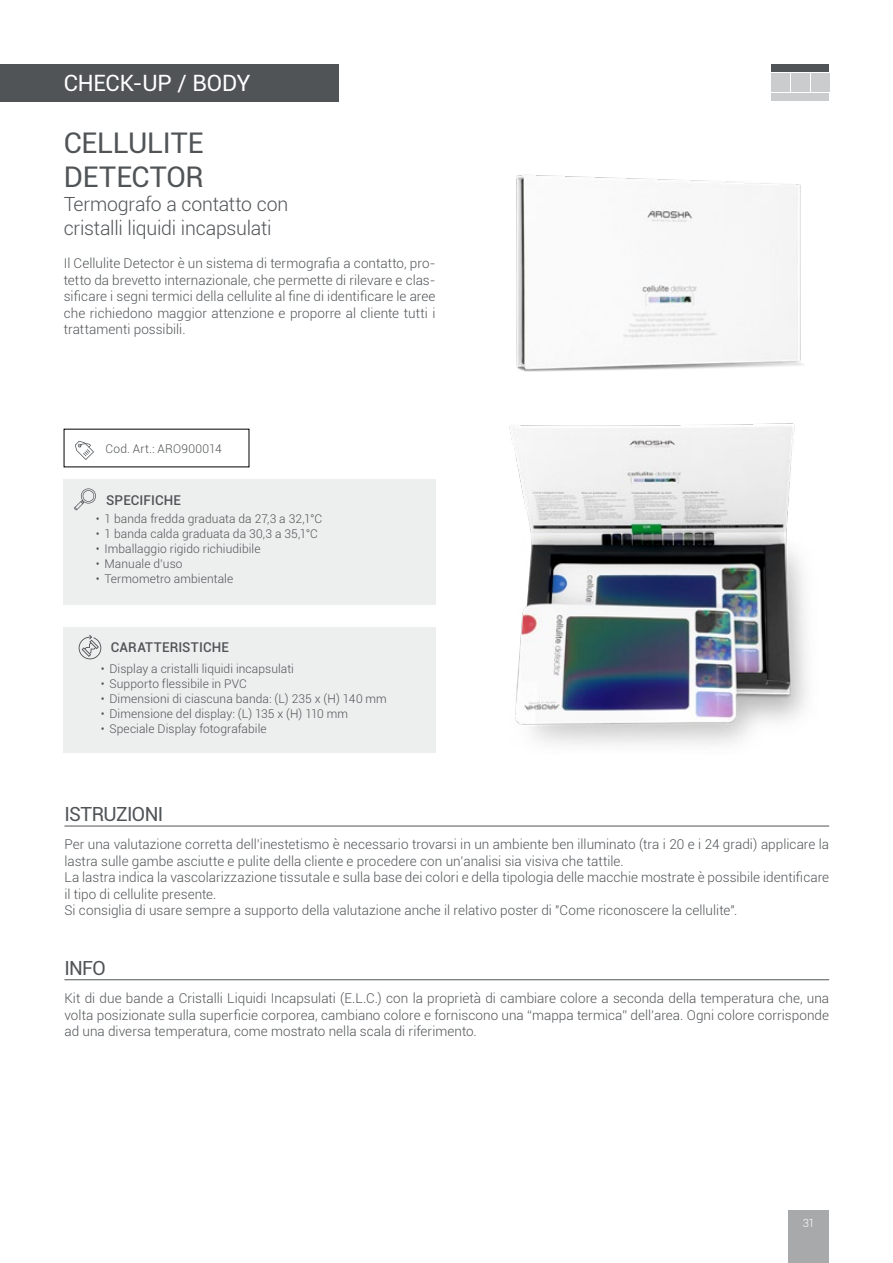
<style>
.page{position:relative;width:893px;height:1263px;background:#fff}
.page>*{position:absolute;margin:0;border:0;box-sizing:border-box;transform-origin:0 0}
.t1{font:28.5px/34.2px "Roboto";letter-spacing:-.005em;color:#505457}
.t2{font:22.5px "Roboto";letter-spacing:-.005em;color:#fff}
.t3{font:300 19.5px/24px "Roboto";letter-spacing:-.015em;color:#505457}
.t4{font:19.5px "Roboto";letter-spacing:-.035em;color:#505457}
.t5{font:300 13.5px/16.5px "Roboto";letter-spacing:.005em;color:#505457;text-align:justify}
.t6{font:500 13.5px "Roboto";letter-spacing:.01em;color:#505457}
.t7{font:300 12px "Roboto";letter-spacing:.005em;color:#505457}
.t8{font:300 12px "Roboto";letter-spacing:.025em;color:#505457}
.t9{font:300 11.25px "Roboto";color:#fff}
</style>
<div class="page">
<img style="left:516px;top:174px;width:287px;height:198px">
<div style="left:0;top:64px;width:338px;height:37px;background:#505457"></div>
<div style="left:772px;top:74px;width:18px;height:18px;background:#cacccd"></div>
<div style="left:791px;top:74px;width:18px;height:18px;background:#cacccd"></div>
<div style="left:811px;top:74px;width:18px;height:18px;background:#cacccd"></div>
<div style="left:772px;top:94px;width:57px;height:7px;background:#cacccd"></div>
<div style="left:772px;top:64px;width:57px;height:8px;background:#505457"></div>
<div style="left:64px;top:627px;width:372px;height:126px;background:#edeeee"></div>
<svg style="left:79px;top:635px;width:22px;height:24px"></svg>
<hr style="left:64px;top:979px;width:765px;height:1px;background:#505457">
<hr style="left:64px;top:826px;width:765px;height:1px;background:#505457">
<div style="left:64px;top:479px;width:372px;height:126px;background:#edeeee"></div>
<svg style="left:74px;top:488px;width:22px;height:22px"></svg>
<img style="left:509px;top:423px;width:298px;height:323px">
<svg style="left:75px;top:441px;width:19px;height:19px"></svg>
<div style="left:788px;top:1210px;width:41px;height:53px;background:#a7a9ab"></div>
<h2 class="t2" style="left:64px;top:67px;width:188px">CHECK-UP / BODY</h2>
<h1 class="t1" style="left:64px;top:125px;width:141px">CELLULITE<br>DETECTOR</h1>
<h3 class="t3" style="left:64px;top:192px;width:226px">Termografo a contatto con cristalli liquidi incapsulati</h3>
<p class="t5" style="left:64px;top:255px;width:373px">Il Cellulite Detector è un sistema di termografia a contatto, pro&shy;tetto da brevetto internazionale, che permette di rilevare e clas&shy;sificare i segni termici della cellulite al fine di identificare le aree che richiedono maggior attenzione e proporre al cliente tutti i trattamenti possibili.</p>
<p class="t8" style="left:106px;top:440px;width:118px">Cod. Art.: ARO900014</p>
<p class="t6" style="left:106px;top:490px;width:76px">SPECIFICHE</p>
<p class="t7" style="left:96px;top:511px;width:228px">• 1 banda fredda graduata da 27,3 a 32,1°C</p>
<p class="t7" style="left:96px;top:526px;width:223px">• 1 banda calda graduata da 30,3 a 35,1°C</p>
<p class="t7" style="left:96px;top:541px;width:166px">• Imballaggio rigido richiudibile</p>
<p class="t7" style="left:96px;top:556px;width:88px">• Manuale d’uso</p>
<p class="t7" style="left:96px;top:571px;width:139px">• Termometro ambientale</p>
<p class="t6" style="left:111px;top:637px;width:120px">CARATTERISTICHE</p>
<p class="t7" style="left:101px;top:660px;width:195px">• Display a cristalli liquidi incapsulati</p>
<p class="t7" style="left:101px;top:675px;width:148px">• Supporto flessibile in PVC</p>
<p class="t7" style="left:101px;top:690px;width:288px">• Dimensioni di ciascuna banda: (L) 235 x (H) 140 mm</p>
<p class="t7" style="left:101px;top:705px;width:249px">• Dimensione del display: (L) 135 x (H) 110 mm</p>
<p class="t7" style="left:101px;top:720px;width:167px">• Speciale Display fotografabile</p>
<h3 class="t4" style="left:64px;top:800px;width:100px">ISTRUZIONI</h3>
<p class="t5" style="left:64px;top:836px;width:766px;text-align:left">Per una valutazione corretta dell’inestetismo è necessario trovarsi in un ambiente ben illuminato (tra i 20 e i 24 gradi) applicare la lastra sulle gambe asciutte e pulite della cliente e procedere con un’analisi sia visiva che tattile.<br>La lastra indica la vascolarizzazione tissutale e sulla base dei colori e della tipologia delle macchie mostrate è possibile identificare il tipo di cellulite presente.<br>Si consiglia di usare sempre a supporto della valutazione anche il relativo poster di "Come riconoscere la cellulite".</p>
<h3 class="t4" style="left:64px;top:954px;width:43px">INFO</h3>
<p class="t5" style="left:64px;top:989px;width:766px">Kit di due bande a Cristalli Liquidi Incapsulati (E.L.C.) con la proprietà di cambiare colore a seconda della temperatura che, una volta posizionate sulla superficie corporea, cambiano colore e forniscono una “mappa termica” dell’area. Ogni colore corrisponde ad una diversa temperatura, come mostrato nella scala di riferimento.</p>
<p class="t9" style="left:803px;top:1215px;width:14px">31</p>
</div>
